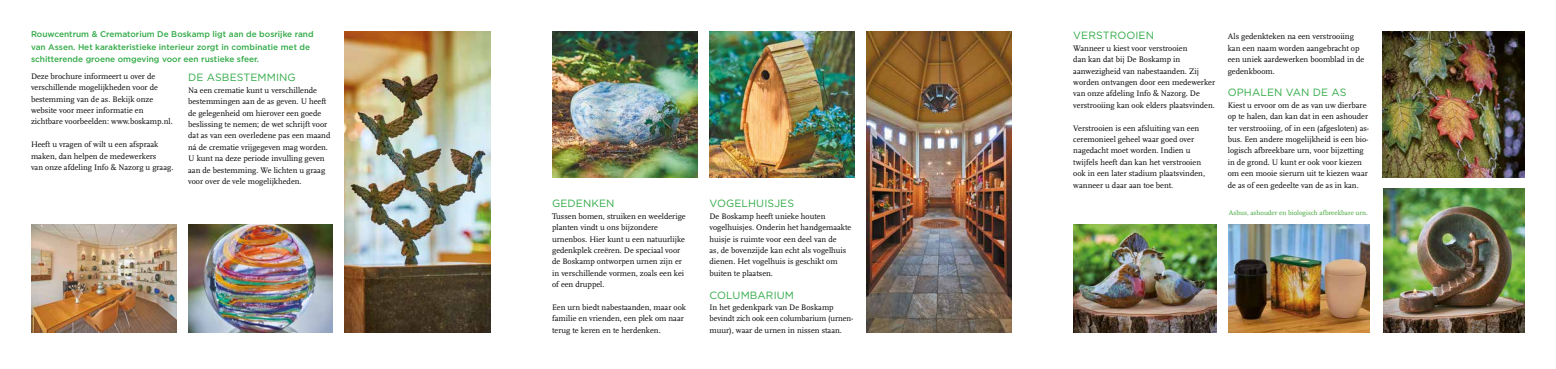
<style>
.page{position:relative;width:1556px;height:369px;background:#fff}
.page>*{position:absolute;margin:0;border:0;box-sizing:border-box;transform-origin:0 0}
.t1{font:10.5px "Gotham HTF";letter-spacing:.01em;color:#31aa47}
.t2{font:8.31px/11.4px "Scala";color:#000}
.t3{font:500 8.31px/12.2px "Gotham HTF";color:#31aa47}
.t4{font:7px "Scala";color:#3fa535}
</style>
<div class="page">
<img style="left:31px;top:224px;width:145px;height:108px">
<img style="left:189px;top:224px;width:144px;height:108px">
<img style="left:345px;top:31px;width:145px;height:301px">
<img style="left:709px;top:31px;width:145px;height:146px">
<img style="left:552px;top:31px;width:145px;height:146px">
<img style="left:866px;top:31px;width:145px;height:301px">
<img style="left:1382px;top:31px;width:142px;height:146px">
<img style="left:1383px;top:188px;width:141px;height:144px">
<img style="left:1073px;top:224px;width:142px;height:108px">
<img style="left:1228px;top:224px;width:141px;height:108px">
<p class="t3" style="left:31px;top:28px;width:284px">Rouwcentrum &amp; Crematorium De Boskamp ligt aan de bosrijke rand van Assen. Het karakteristieke interieur zorgt in combinatie met de schitterende groene omgeving voor een rustieke sfeer.</p>
<p class="t1" style="left:1073px;top:30px;width:82px">VERSTROOIEN</p>
<p class="t2" style="left:1073px;top:43px;width:143px">Wanneer u kiest voor verstrooien<br>dan kan dat bij De Boskamp in aanwezigheid van nabestaanden. Zij worden ontvangen door een medewerker van onze afdeling Info &amp; Nazorg. De verstrooiing kan ook elders plaatsvinden.</p>
<p class="t2" style="left:1073px;top:122px;width:133px">Verstrooien is een afsluiting van een ceremonieel geheel waar goed over nagedacht moet worden. Indien u twijfels heeft dan kan het verstrooien ook in een later stadium plaatsvinden, wanneer u daar aan toe bent.</p>
<p class="t2" style="left:31px;top:70px;width:143px">Deze brochure informeert u over de verschillende mogelijkheden voor de bestemming van de as. Bekijk onze website voor meer informatie en zichtbare voorbeelden: www.boskamp.nl.</p>
<p class="t2" style="left:31px;top:139px;width:144px">Heeft u vragen of wilt u een afspraak maken, dan helpen de medewerkers<br>van onze afdeling Info &amp; Nazorg u graag.</p>
<p class="t1" style="left:188px;top:72px;width:109px">DE ASBESTEMMING</p>
<p class="t2" style="left:188px;top:84px;width:144px">Na een crematie kunt u verschillende bestemmingen aan de as geven. U heeft de gelegenheid om hierover een goede beslissing te nemen; de wet schrijft voor dat as van een overledene pas een maand ná de crematie vrijgegeven mag worden.<br>U kunt na deze periode invulling geven aan de bestemming. We lichten u graag voor over de vele mogelijkheden.</p>
<p class="t1" style="left:552px;top:198px;width:64px">GEDENKEN</p>
<p class="t2" style="left:552px;top:210px;width:135px">Tussen bomen, struiken en weelderige planten vindt u ons bijzondere urnenbos. Hier kunt u een natuurlijke gedenkplek creëren. De speciaal voor de Boskamp ontworpen urnen zijn er in verschillende vormen, zoals een kei of een druppel.</p>
<p class="t2" style="left:552px;top:301px;width:135px">Een urn biedt nabestaanden, maar ook familie en vrienden, een plek om naar terug te keren en te herdenken.</p>
<p class="t1" style="left:709px;top:198px;width:86px">VOGELHUISJES</p>
<p class="t2" style="left:709px;top:210px;width:143px">De Boskamp heeft unieke houten vogelhuisjes. Onderin het handgemaakte huisje is ruimte voor een deel van de<br>as, de bovenzijde kan echt als vogelhuis dienen. Het vogelhuis is geschikt om buiten te plaatsen.</p>
<p class="t1" style="left:709px;top:289px;width:86px">COLUMBARIUM</p>
<p class="t2" style="left:709px;top:301px;width:145px">In het gedenkpark van De Boskamp bevindt zich ook een columbarium (urnen&shy;muur), waar de urnen in nissen staan.</p>
<p class="t2" style="left:1227px;top:31px;width:138px">Als gedenkteken na een verstrooiing kan een naam worden aangebracht op een uniek aardewerken boomblad in de gedenkboom.</p>
<p class="t1" style="left:1227px;top:87px;width:120px">OPHALEN VAN DE AS</p>
<p class="t2" style="left:1227px;top:99px;width:143px">Kiest u ervoor om de as van uw dierbare op te halen, dan kan dat in een ashouder ter verstrooiing, of in een (afgesloten) as&shy;bus. Een andere mogelijkheid is een bio&shy;logisch afbreekbare urn, voor bijzetting in de grond. U kunt er ook voor kiezen om een mooie sierurn uit te kiezen waar de as of een gedeelte van de as in kan.</p>
<p class="t4" style="left:1228px;top:208px;width:141px">Asbus, ashouder en biologisch afbreekbare urn.</p>
</div>
